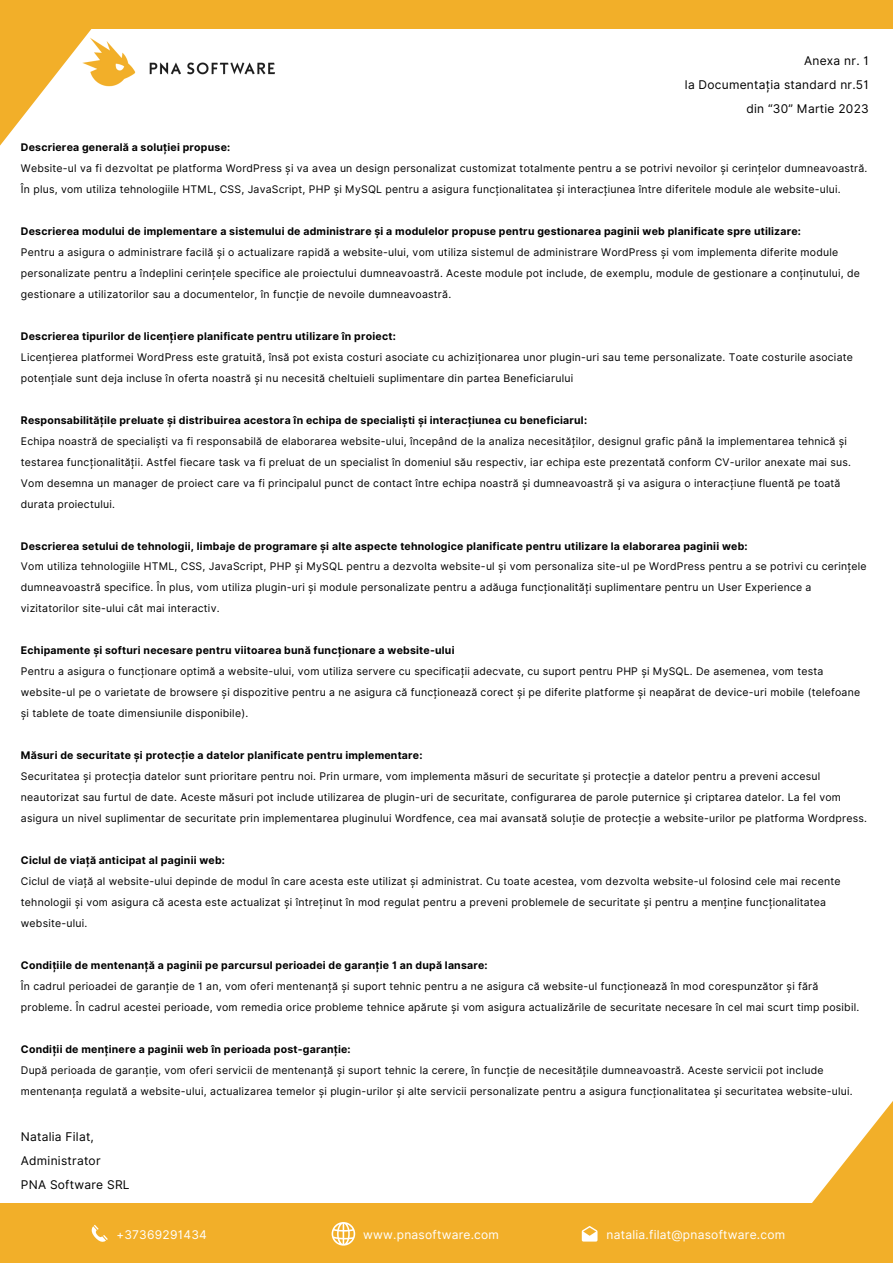
<style>
.page{position:relative;width:893px;height:1264px;background:#fff}
.page>*{position:absolute;margin:0;border:0;box-sizing:border-box;transform-origin:0 0}
.t1{font:12px/24px "Inter";letter-spacing:.02em;color:#000}
.t2{font:12px "Inter";letter-spacing:.02em;color:#fff}
.t3{font:10.5px/21px "Inter";letter-spacing:.02em;color:#000}
.t4{font:700 10.5px "Inter";letter-spacing:.02em;color:#000}
</style>
<div class="page">
<svg style="left:813px;top:1102px;width:79px;height:100px"></svg>
<div style="left:0;top:1202px;width:892px;height:60px;background:#f2af29"></div>
<svg style="left:0;top:29px;width:92px;height:117px;fill:#f2af29"></svg>
<div style="left:0;top:0;width:892px;height:29px;background:#f2af29"></div>
<svg style="left:581px;top:1226px;width:16px;height:15px"></svg>
<svg style="left:91px;top:1224px;width:17px;height:18px"></svg>
<img style="left:81px;top:35px;width:194px;height:54px">
<svg style="left:331px;top:1222px;width:24px;height:23px"></svg>
<p class="t1" style="left:685px;top:49px;width:185px;text-align:right">Anexa nr. 1<br>la Documentația standard nr.51 din “30” Martie 2023</p>
<p class="t4" style="left:21px;top:140px;width:211px">Descrierea generală a soluției propuse:</p>
<p class="t3" style="left:21px;top:157px;width:848px">Website-ul va fi dezvoltat pe platforma WordPress și va avea un design personalizat customizat totalmente pentru a se potrivi nevoilor și cerințelor dumneavoastră.<br>În plus, vom utiliza tehnologiile HTML, CSS, JavaScript, PHP și MySQL pentru a asigura funcționalitatea și interacțiunea între diferitele module ale website-ului.</p>
<p class="t4" style="left:21px;top:224px;width:781px">Descrierea modului de implementare a sistemului de administrare și a modulelor propuse pentru gestionarea paginii web planificate spre utilizare:</p>
<p class="t3" style="left:21px;top:241px;width:840px">Pentru a asigura o administrare facilă și o actualizare rapidă a website-ului, vom utiliza sistemul de administrare WordPress și vom implementa diferite module personalizate pentru a îndeplini cerințele specifice ale proiectului dumneavoastră. Aceste module pot include, de exemplu, module de gestionare a conținutului, de gestionare a utilizatorilor sau a documentelor, în funcție de nevoile dumneavoastră.</p>
<p class="t4" style="left:21px;top:329px;width:376px">Descrierea tipurilor de licențiere planificate pentru utilizare în proiect:</p>
<p class="t3" style="left:21px;top:346px;width:833px">Licențierea platformei WordPress este gratuită, însă pot exista costuri asociate cu achiziționarea unor plugin-uri sau teme personalizate. Toate costurile asociate potențiale sunt deja incluse în oferta noastră și nu necesită cheltuieli suplimentare din partea Beneficiarului</p>
<p class="t4" style="left:21px;top:413px;width:567px">Responsabilitățile preluate și distribuirea acestora în echipa de specialiști și interacțiunea cu beneficiarul:</p>
<p class="t3" style="left:21px;top:430px;width:831px">Echipa noastră de specialiști va fi responsabilă de elaborarea website-ului, începând de la analiza necesităților, designul grafic până la implementarea tehnică și testarea funcționalității. Astfel fiecare task va fi preluat de un specialist în domeniul său respectiv, iar echipa este prezentată conform CV-urilor anexate mai sus.<br>Vom desemna un manager de proiect care va fi principalul punct de contact între echipa noastră și dumneavoastră și va asigura o interacțiune fluentă pe toată durata proiectului.</p>
<p class="t4" style="left:21px;top:539px;width:728px">Descrierea setului de tehnologii, limbaje de programare și alte aspecte tehnologice planificate pentru utilizare la elaborarea paginii web:</p>
<p class="t3" style="left:21px;top:556px;width:847px">Vom utiliza tehnologiile HTML, CSS, JavaScript, PHP și MySQL pentru a dezvolta website-ul și vom personaliza site-ul pe WordPress pentru a se potrivi cu cerințele dumneavoastră specifice. În plus, vom utiliza plugin-uri și module personalizate pentru a adăuga funcționalități suplimentare pentru un User Experience a vizitatorilor site-ului cât mai interactiv.</p>
<p class="t4" style="left:21px;top:644px;width:435px">Echipamente și softuri necesare pentru viitoarea bună funcționare a website-ului</p>
<p class="t3" style="left:21px;top:661px;width:840px">Pentru a asigura o funcționare optimă a website-ului, vom utiliza servere cu specificații adecvate, cu suport pentru PHP și MySQL. De asemenea, vom testa website-ul pe o varietate de browsere și dispozitive pentru a ne asigura că funcționează corect și pe diferite platforme și neapărat de device-uri mobile (telefoane și tablete de toate dimensiunile disponibile).</p>
<p class="t4" style="left:21px;top:749px;width:403px">Măsuri de securitate și protecție a datelor planificate pentru implementare:</p>
<p class="t3" style="left:21px;top:766px;width:847px">Securitatea și protecția datelor sunt prioritare pentru noi. Prin urmare, vom implementa măsuri de securitate și protecție a datelor pentru a preveni accesul neautorizat sau furtul de date. Aceste măsuri pot include utilizarea de plugin-uri de securitate, configurarea de parole puternice și criptarea datelor. La fel vom asigura un nivel suplimentar de securitate prin implementarea pluginului Wordfence, cea mai avansată soluție de protecție a website-urilor pe platforma Wordpress.</p>
<p class="t4" style="left:21px;top:854px;width:206px">Ciclul de viață anticipat al paginii web:</p>
<p class="t3" style="left:21px;top:871px;width:821px">Ciclul de viață al website-ului depinde de modul în care acesta este utilizat și administrat. Cu toate acestea, vom dezvolta website-ul folosind cele mai recente tehnologii și vom asigura că acesta este actualizat și întreținut în mod regulat pentru a preveni problemele de securitate și pentru a menține funcționalitatea website-ului.</p>
<p class="t4" style="left:21px;top:959px;width:468px">Condițiile de mentenanță a paginii pe parcursul perioadei de garanție 1 an după lansare:</p>
<p class="t3" style="left:21px;top:976px;width:839px">În cadrul perioadei de garanție de 1 an, vom oferi mentenanță și suport tehnic pentru a ne asigura că website-ul funcționează în mod corespunzător și fără probleme. În cadrul acestei perioade, vom remedia orice probleme tehnice apărute și vom asigura actualizările de securitate necesare în cel mai scurt timp posibil.</p>
<p class="t4" style="left:21px;top:1043px;width:331px">Condiții de menținere a paginii web în perioada post-garanție:</p>
<p class="t3" style="left:21px;top:1059px;width:833px">După perioada de garanție, vom oferi servicii de mentenanță și suport tehnic la cerere, în funcție de necesitățile dumneavoastră. Aceste servicii pot include mentenanța regulată a website-ului, actualizarea temelor și plugin-urilor și alte servicii personalizate pentru a asigura funcționalitatea și securitatea website-ului.</p>
<p class="t1" style="left:21px;top:1124px;width:110px">Natalia Filat,<br>Administrator<br>PNA Software SRL</p>
<p class="t2" style="left:116px;top:1227px;width:92px">+37369291434</p>
<p class="t2" style="left:363px;top:1227px;width:137px">www.pnasoftware.com</p>
<p class="t2" style="left:606px;top:1227px;width:180px">natalia.filat@pnasoftware.com</p>
</div>
